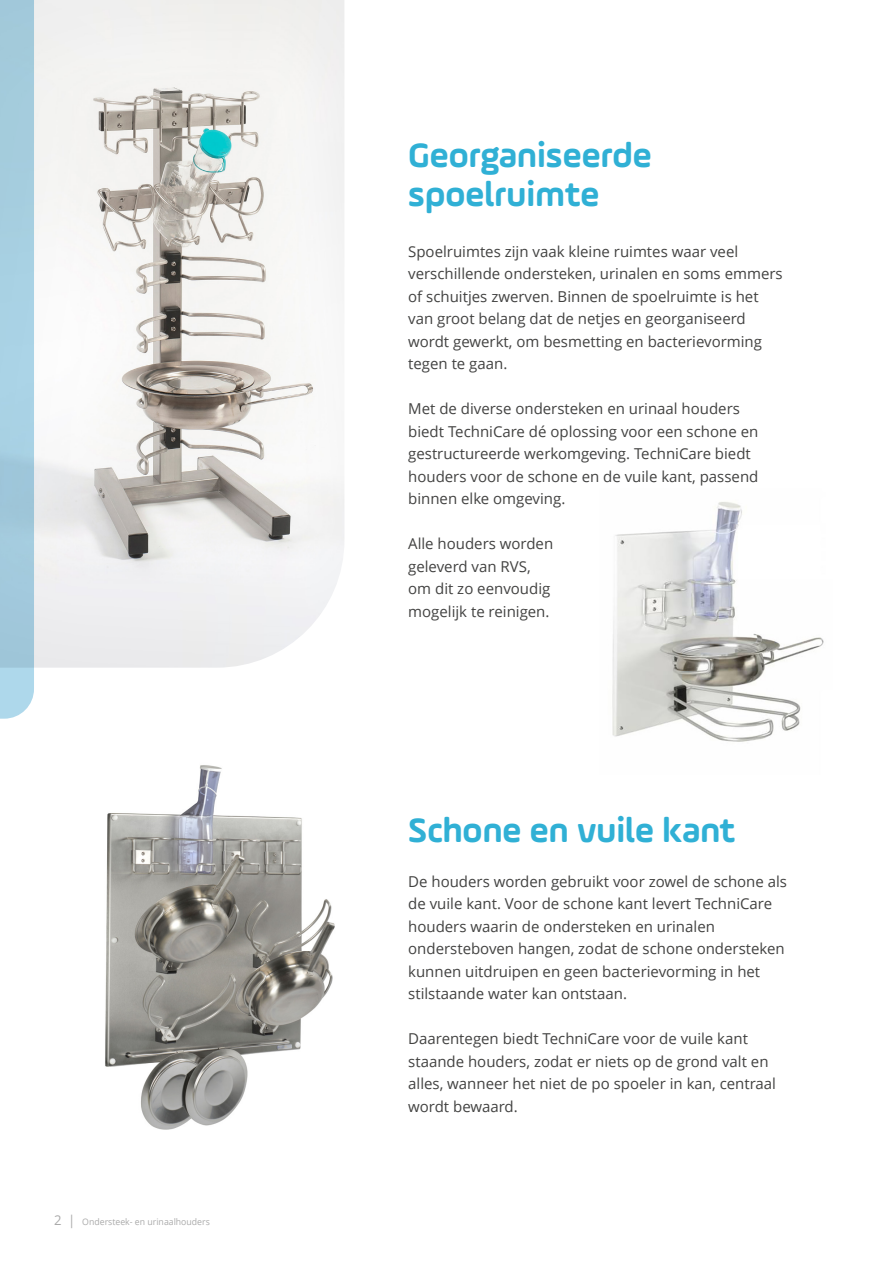
<style>
.page{position:relative;width:893px;height:1263px;background:#fff}
.page>*{position:absolute;margin:0;border:0;box-sizing:border-box;transform-origin:0 0}
.t1{font:700 36px/39px "Ample Soft";color:#30b0d5}
.t2{font:15px/22.5px "Open Sans";color:#424241}
.t3{font:9px "Open Sans";color:#aaa}
.s1{font-size:13.5px}
</style>
<div class="page">
<img style="left:105px;top:765px;width:230px;height:365px">
<img style="left:34px;top:0;width:310px;height:668px">
<svg style="left:0;top:0;width:34px;height:719px;background:#a5cddf"></svg>
<img style="left:612px;top:502px;width:212px;height:240px">
<p class="t3" style="left:54px;top:1216px;width:157px"><span class="s1">2 |</span> Ondersteek- en urinaalhouders</p>
<h1 class="t1" style="left:408px;top:135px;width:245px">Georganiseerde spoelruimte</h1>
<p class="t2" style="left:408px;top:240px;width:376px">Spoelruimtes zijn vaak kleine ruimtes waar veel verschillende ondersteken, urinalen en soms emmers of schuitjes zwerven. Binnen de spoelruimte is het van groot belang dat de netjes en georganiseerd wordt gewerkt, om besmetting en bacterievorming tegen te gaan.</p>
<p class="t2" style="left:408px;top:397px;width:352px">Met de diverse ondersteken en urinaal houders biedt TechniCare dé oplossing voor een schone en gestructureerde werkomgeving. TechniCare biedt houders voor de schone en de vuile kant, passend binnen elke omgeving.</p>
<p class="t2" style="left:408px;top:532px;width:147px">Alle houders worden geleverd van RVS, om dit zo eenvoudig mogelijk te reinigen.</p>
<h1 class="t1" style="left:408px;top:810px;width:329px">Schone en vuile kant</h1>
<p class="t2" style="left:408px;top:870px;width:380px">De houders worden gebruikt voor zowel de schone als de vuile kant. Voor de schone kant levert TechniCare houders waarin de ondersteken en urinalen ondersteboven hangen, zodat de schone ondersteken kunnen uitdruipen en geen bacterievorming in het stilstaande water kan ontstaan.</p>
<p class="t2" style="left:408px;top:1027px;width:369px">Daarentegen biedt TechniCare voor de vuile kant staande houders, zodat er niets op de grond valt en alles, wanneer het niet de po spoeler in kan, centraal wordt bewaard.</p>
</div>
